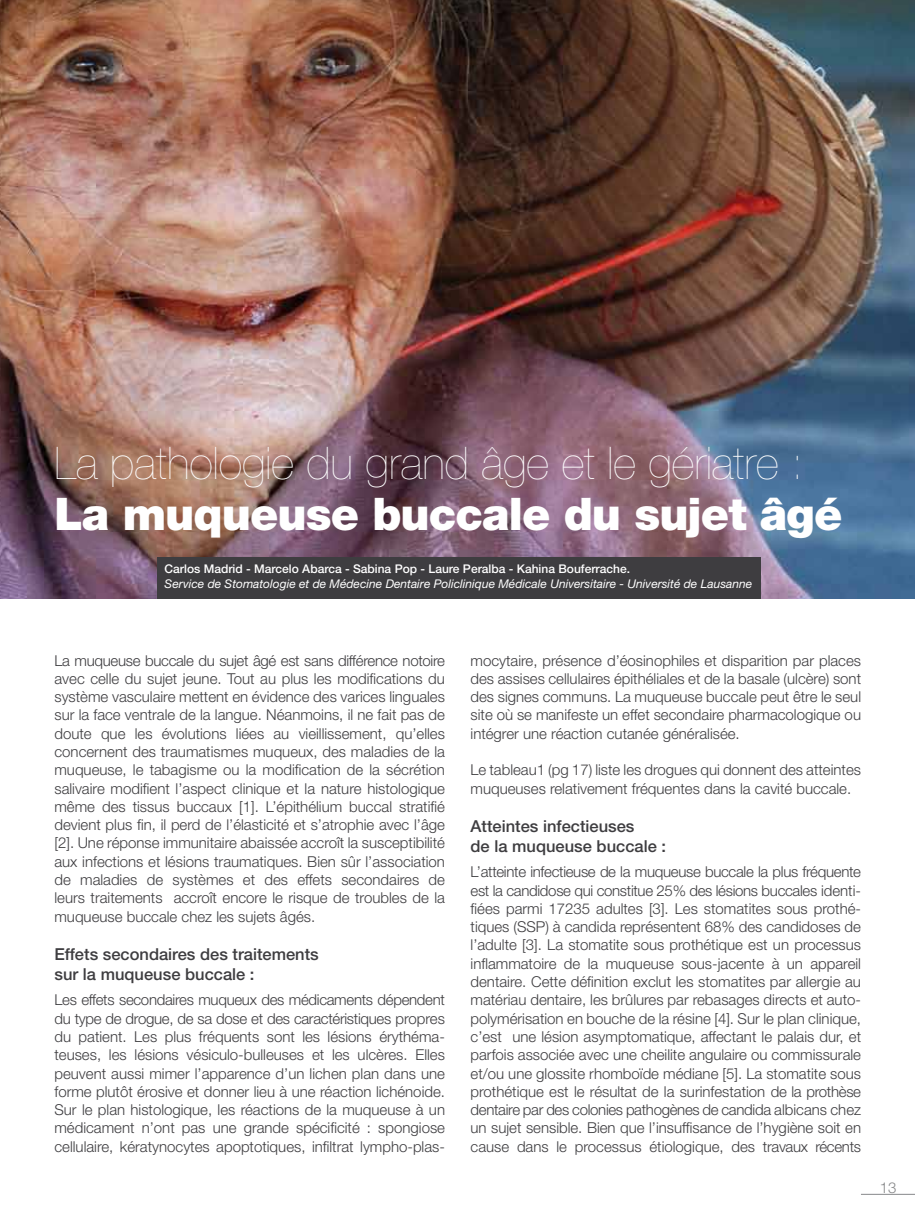
<style>
.page{position:relative;width:915px;height:1212px;background:#fff}
.page>*{position:absolute;margin:0;border:0;box-sizing:border-box;transform-origin:0 0}
.t1{font:200 45px "Helvetica Neue LT Std";color:#fff}
.t2{font:900 45px "Helvetica Neue LT Std";letter-spacing:-.02em;color:#fff}
.t3{font:500 16.5px/19.8px "Helvetica Neue LT Std";color:#3e3d40}
.t4{font:300 15px/18.3px "Helvetica Neue LT Std";color:#3e3d40;text-align:justify}
.t5{font:300 15px "Helvetica Neue LT Std";color:#87888a}
.t6{font:italic 12px "Helvetica Neue LT Std";color:#fff}
.t7{font:500 12px "Helvetica Neue LT Std";color:#fff}
</style>
<div class="page">
<hr style="left:860px;top:1194px;width:54px;height:1px;background:#87888a">
<img style="left:0;top:0;width:914px;height:598px">
<div style="left:157px;top:557px;width:603px;height:41px;background:#3e3d40"></div>
<h1 class="t1" style="left:54px;top:437px;width:750px">La pathologie du grand âge et le gériatre :</h1>
<h1 class="t2" style="left:54px;top:487px;width:789px">La muqueuse buccale du sujet âgé</h1>
<p class="t7" style="left:164px;top:562px;width:467px">Carlos Madrid - Marcelo Abarca - Sabina Pop - Laure Peralba - Kahina Bouferrache.</p>
<p class="t6" style="left:164px;top:576px;width:589px">Service de Stomatologie et de Médecine Dentaire Policlinique Médicale Universitaire - Université de Lausanne</p>
<p class="t4" style="left:54px;top:651px;width:392px">La muqueuse buccale du sujet âgé est sans différence notoire avec celle du sujet jeune. Tout au plus les modifications du système vasculaire mettent en évidence des varices linguales sur la face ventrale de la langue. Néanmoins, il ne fait pas de doute que les évolutions liées au vieillissement, qu’elles concernent des traumatismes muqueux, des maladies de la muqueuse, le tabagisme ou la modification de la sécrétion salivaire modifient l’aspect clinique et la nature histologique même des tissus buccaux [1]. L’épithélium buccal stratifié devient plus fin, il perd de l’élasticité et s’atrophie avec l’âge [2]. Une réponse immunitaire abaissée accroît la susceptibilité aux infections et lésions traumatiques. Bien sûr l’association de maladies de systèmes et des effets secondaires de leurs traitements accroît encore le risque de troubles de la muqueuse buccale chez les sujets âgés.</p>
<p class="t3" style="left:54px;top:944px;width:266px">Effets secondaires des traitements sur la muqueuse buccale :</p>
<p class="t4" style="left:54px;top:990px;width:392px">Les effets secondaires muqueux des médicaments dépendent du type de drogue, de sa dose et des caractéristiques propres du patient. Les plus fréquents sont les lésions érythéma&shy;teuses, les lésions vésiculo-bulleuses et les ulcères. Elles peuvent aussi mimer l’apparence d’un lichen plan dans une forme plutôt érosive et donner lieu à une réaction lichénoide.<br>Sur le plan histologique, les réactions de la muqueuse à un médicament n’ont pas une grande spécificité : spongiose cellulaire, kératynocytes apoptotiques, infiltrat lympho-plas-</p>
<p class="t4" style="left:470px;top:651px;width:392px">mocytaire, présence d’éosinophiles et disparition par places des assises cellulaires épithéliales et de la basale (ulcère) sont des signes communs. La muqueuse buccale peut être le seul site où se manifeste un effet secondaire pharmacologique ou intégrer une réaction cutanée généralisée.</p>
<p class="t4" style="left:470px;top:760px;width:392px">Le tableau1 (pg 17) liste les drogues qui donnent des atteintes muqueuses relativement fréquentes dans la cavité buccale.</p>
<p class="t3" style="left:470px;top:816px;width:197px">Atteintes infectieuses<br>de la muqueuse buccale :</p>
<p class="t4" style="left:470px;top:862px;width:392px">L’atteinte infectieuse de la muqueuse buccale la plus fréquente est la candidose qui constitue 25% des lésions buccales identi&shy;fiées parmi 17235 adultes [3]. Les stomatites sous prothé&shy;tiques (SSP) à candida représentent 68% des candidoses de l’adulte [3]. La stomatite sous prothétique est un processus inflammatoire de la muqueuse sous-jacente à un appareil dentaire. Cette définition exclut les stomatites par allergie au matériau dentaire, les brûlures par rebasages directs et auto&shy;polymérisation en bouche de la résine [4]. Sur le plan clinique, c’est une lésion asymptomatique, affectant le palais dur, et parfois associée avec une cheilite angulaire ou commissurale et/ou une glossite rhomboïde médiane [5]. La stomatite sous prothétique est le résultat de la surinfestation de la prothèse dentaire par des colonies pathogènes de candida albicans chez un sujet sensible. Bien que l’insuffisance de l’hygiène soit en cause dans le processus étiologique, des travaux récents</p>
<p class="t5" style="left:879px;top:1179px;width:18px">13</p>
</div>
